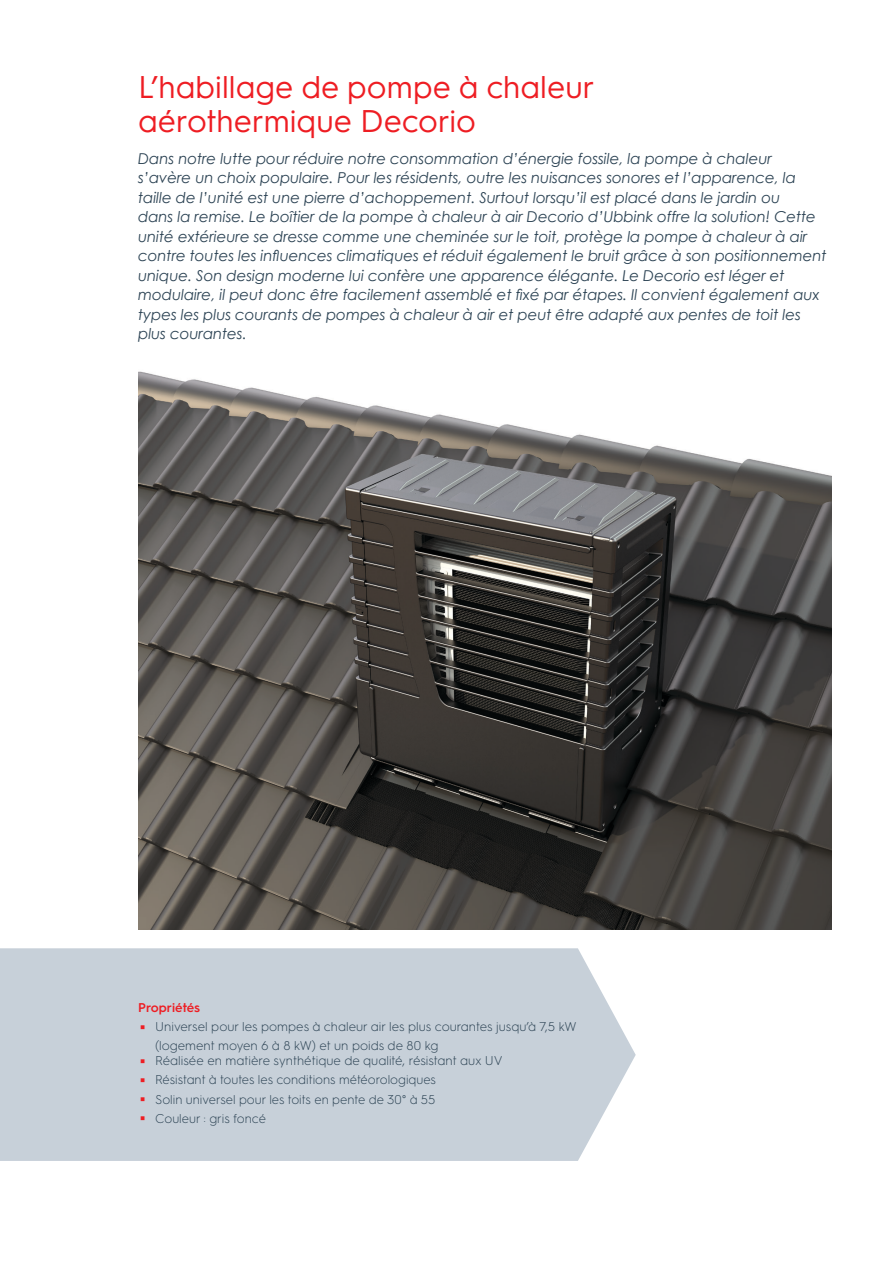
<style>
.page{position:relative;width:893px;height:1263px;background:#fff}
.page>*{position:absolute;margin:0;border:0;box-sizing:border-box;transform-origin:0 0}
._10_head{font:31.5px/34px "HGS3";letter-spacing:.005em;color:#ee1d23}
.t1{font:italic 15px/19.5px "Century Gothic";letter-spacing:-.005em;color:#2c4354}
.t2{font:300 12.75px/19.2px "HGS3";color:#2c4354}
.Body_Text{font:600 12.75px "HGS3";color:#ee1d23}
.t3{font:600 5.1px "HGS3";color:#ee1d23;scale:6.37 1}
</style>
<div class="page">
<img style="left:138px;top:371px;width:693px;height:558px">
<div style="left:0;top:948px;width:636px;height:213px;background:#c7d0d9"></div>
<p class="_10_head" style="left:138px;top:68px;width:458px">L’habillage de pompe à chaleur aérothermique Decorio</p>
<p class="t1" style="left:138px;top:148px;width:690px">Dans notre lutte pour réduire notre consommation d’énergie fossile, la pompe à chaleur s’avère un choix populaire. Pour les résidents, outre les nuisances sonores et l’apparence, la taille de l’unité est une pierre d’achoppement. Surtout lorsqu’il est placé dans le jardin ou<br>dans la remise. Le boîtier de la pompe à chaleur à air Decorio d’Ubbink offre la solution! Cette unité extérieure se dresse comme une cheminée sur le toit, protège la pompe à chaleur à air contre toutes les influences climatiques et réduit également le bruit grâce à son positionnement unique. Son design moderne lui confère une apparence élégante. Le Decorio est léger et modulaire, il peut donc être facilement assemblé et fixé par étapes. Il convient également aux types les plus courants de pompes à chaleur à air et peut être adapté aux pentes de toit les plus courantes.</p>
<p class="Body_Text" style="left:138px;top:999px;width:64px">Propriétés</p>
<p class="t3" style="left:138px;top:1023px;width:3px">|</p>
<p class="t2" style="left:155px;top:1016px;width:423px">Universel pour les pompes à chaleur air les plus courantes jusqu’à 7,5 kW (logement moyen 6 à 8 kW) et un poids de 80 kg</p>
<p class="t3" style="left:138px;top:1058px;width:3px">|</p>
<p class="t2" style="left:155px;top:1050px;width:349px">Réalisée en matière synthétique de qualité, résistant aux UV</p>
<p class="t3" style="left:138px;top:1077px;width:3px">|</p>
<p class="t2" style="left:155px;top:1069px;width:282px">Résistant à toutes les conditions météorologiques</p>
<p class="t3" style="left:138px;top:1096px;width:3px">|</p>
<p class="t2" style="left:155px;top:1089px;width:282px">Solin universel pour les toits en pente de 30° à 55</p>
<p class="t3" style="left:138px;top:1115px;width:3px">|</p>
<p class="t2" style="left:155px;top:1108px;width:112px">Couleur : gris foncé</p>
</div>
